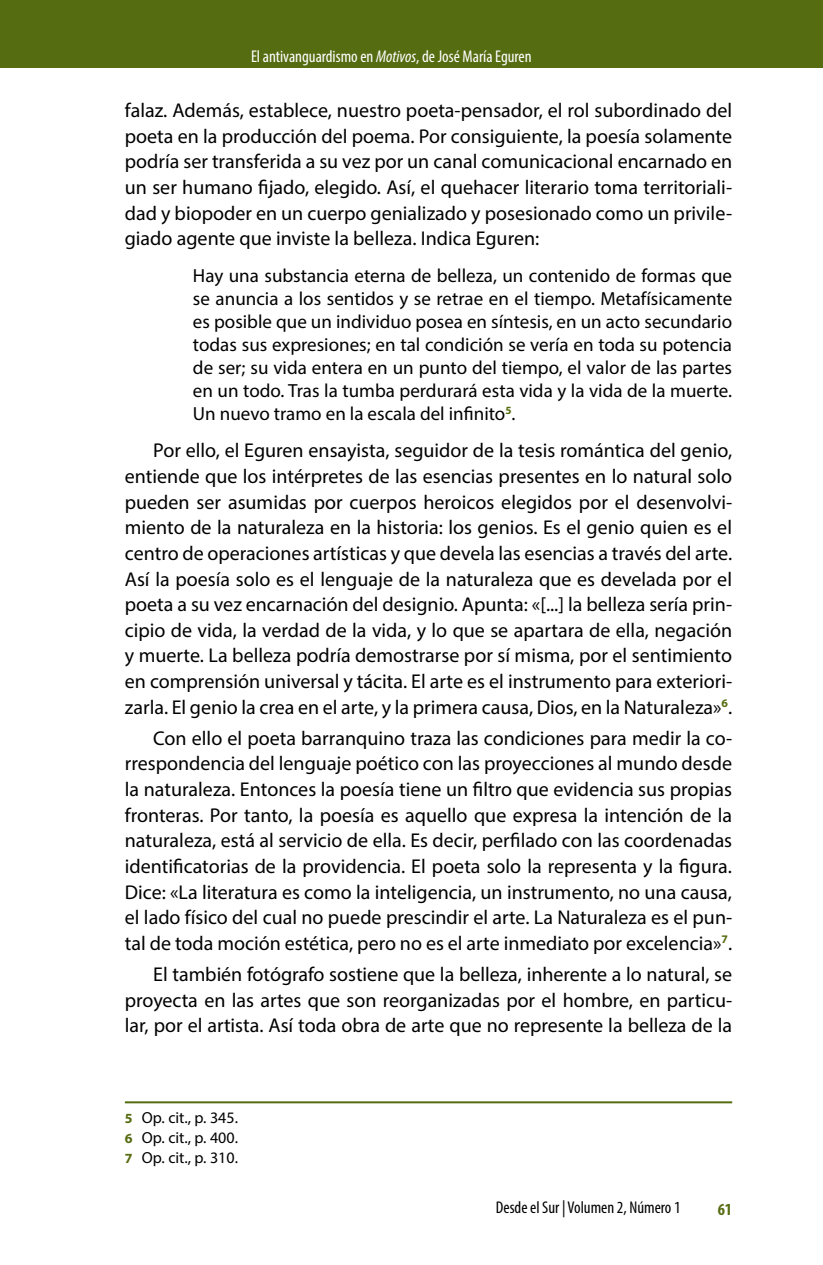
<style>
.page{position:relative;width:823px;height:1265px;background:#fff}
.page>*{position:absolute;margin:0;border:0;box-sizing:border-box;transform-origin:0 0}
.PARRAFOS{font:20px/25.6px "Myriad Pro";color:#000;text-align:justify}
.SUMILLA_PARRAFO{font:19px/23px "Myriad Pro";color:#000;text-align:justify}
.PARRAFOS-2{font:condensed 17px "Myriad Pro";color:#fff}
.t1{font:condensed 17px "Myriad Pro";color:#000}
.t2{font:700 condensed 17px "Myriad Pro";color:#566c11}
.NOTA_AL_PIE_SIN_RAYA{font:16px "Myriad Pro";color:#000}
.NOTA_AL_PIE{font:16px "Myriad Pro";color:#000}
.s1{font-style:italic}
.s2{font-weight:700;font-size:14px;color:#566c11}
</style>
<div class="page">
<div style="left:0;top:0;width:822px;height:68px;background:#566c11"></div>
<hr style="left:125px;top:1101px;width:606px;height:2px;background:#566c11">
<p class="PARRAFOS-2" style="left:251px;top:46px;width:282px">El antivanguardismo en <span class="s1">Motivos</span>, de José María Eguren</p>
<p class="PARRAFOS" style="left:125px;top:97px;width:608px">falaz. Además, establece, nuestro poeta-pensador, el rol subordinado del poeta en la producción del poema. Por consiguiente, la poesía solamente podría ser transferida a su vez por un canal comunicacional encarnado en un ser humano fijado, elegido. Así, el quehacer literario toma territoriali&shy;dad y biopoder en un cuerpo genializado y posesionado como un privile&shy;giado agente que inviste la belleza. Indica Eguren:</p>
<p class="SUMILLA_PARRAFO" style="left:193px;top:264px;width:540px">Hay una substancia eterna de belleza, un contenido de formas que se anuncia a los sentidos y se retrae en el tiempo. Metafísicamente es posible que un individuo posea en síntesis, en un acto secundario todas sus expresiones; en tal condición se vería en toda su potencia de ser; su vida entera en un punto del tiempo, el valor de las partes en un todo. Tras la tumba perdurará esta vida y la vida de la muerte.<br>Un nuevo tramo en la escala del infinito<sup>5</sup>.</p>
<p class="PARRAFOS" style="left:125px;top:437px;width:608px;text-indent:28px">Por ello, el Eguren ensayista, seguidor de la tesis romántica del genio, entiende que los intérpretes de las esencias presentes en lo natural solo pueden ser asumidas por cuerpos heroicos elegidos por el desenvolvi&shy;miento de la naturaleza en la historia: los genios. Es el genio quien es el centro de operaciones artísticas y que devela las esencias a través del arte.<br>Así la poesía solo es el lenguaje de la naturaleza que es develada por el poeta a su vez encarnación del designio. Apunta: «[...] la belleza sería prin&shy;cipio de vida, la verdad de la vida, y lo que se apartara de ella, negación y muerte. La belleza podría demostrarse por sí misma, por el sentimiento en comprensión universal y tácita. El arte es el instrumento para exteriori&shy;zarla. El genio la crea en el arte, y la primera causa, Dios, en la Naturaleza»<sup>6</sup>.</p>
<p class="PARRAFOS" style="left:125px;top:725px;width:608px;text-indent:28px">Con ello el poeta barranquino traza las condiciones para medir la co&shy;rrespondencia del lenguaje poético con las proyecciones al mundo desde la naturaleza. Entonces la poesía tiene un filtro que evidencia sus propias fronteras. Por tanto, la poesía es aquello que expresa la intención de la naturaleza, está al servicio de ella. Es decir, perfilado con las coordenadas identificatorias de la providencia. El poeta solo la representa y la figura.<br>Dice: «La literatura es como la inteligencia, un instrumento, no una causa, el lado físico del cual no puede prescindir el arte. La Naturaleza es el pun&shy;tal de toda moción estética, pero no es el arte inmediato por excelencia»<sup>7</sup>.</p>
<p class="PARRAFOS" style="left:125px;top:961px;width:608px;text-indent:28px">El también fotógrafo sostiene que la belleza, inherente a lo natural, se proyecta en las artes que son reorganizadas por el hombre, en particu&shy;lar, por el artista. Así toda obra de arte que no represente la belleza de la</p>
<p class="NOTA_AL_PIE" style="left:125px;top:1107px;width:114px"><span class="s2">5</span> Op. cit., p. 345.</p>
<p class="NOTA_AL_PIE_SIN_RAYA" style="left:125px;top:1127px;width:114px"><span class="s2">6</span> Op. cit., p. 400.</p>
<p class="NOTA_AL_PIE_SIN_RAYA" style="left:125px;top:1147px;width:114px"><span class="s2">7</span> Op. cit., p. 310.</p>
<p class="t1" style="left:495px;top:1196px;width:186px">Desde el Sur | Volumen 2, Número 1</p>
<p class="t2" style="left:717px;top:1198px;width:16px">61</p>
</div>
